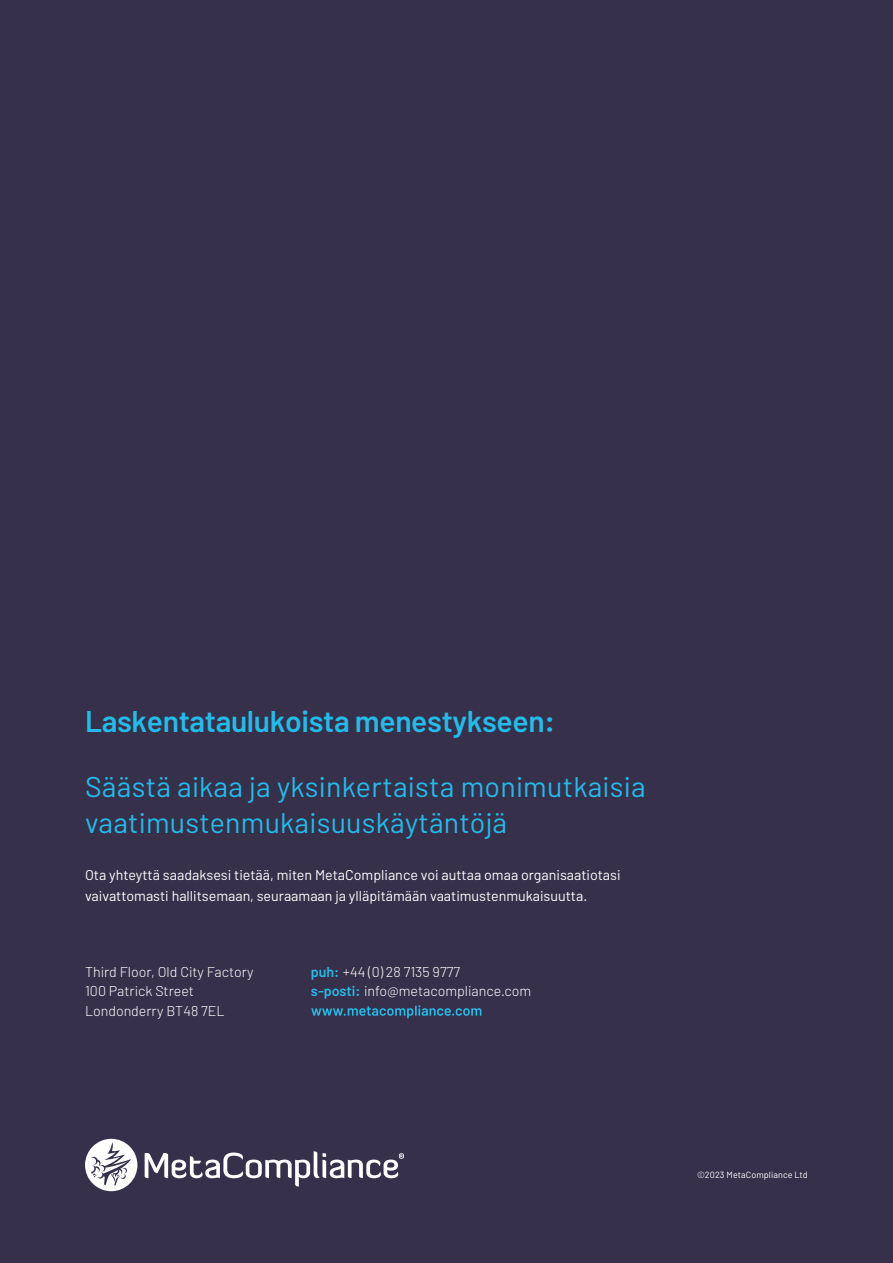
<style>
.page{position:relative;width:893px;height:1263px;background:#36304a}
.page>*{position:absolute;margin:0;border:0;box-sizing:border-box;transform-origin:0 0}
.t1{font:600 30px "Barlow";letter-spacing:-.01em;color:#23bce9}
.t2{font:28.5px/36px "Barlow";letter-spacing:.01em;color:#23bce9}
.t3{font:14.25px/21px "Barlow";color:#fff}
.t4{font:300 14.25px/19.5px "Barlow";color:#fff}
.t5{font:9px "Barlow";letter-spacing:.01em;color:#fff}
.s1{font-weight:600;color:#27bbe7}
</style>
<div class="page">
<svg style="left:145px;top:1151px;width:259px;height:36px"></svg>
<svg style="left:85px;top:1139px;width:52px;height:52px"></svg>
<svg style="left:311px;top:1005px;width:170px;height:13px"></svg>
<h1 class="t1" style="left:85px;top:702px;width:471px">Laskentataulukoista menestykseen:</h1>
<h2 class="t2" style="left:85px;top:768px;width:562px">Säästä aikaa ja yksinkertaista monimutkaisia vaatimustenmukaisuuskäytäntöjä</h2>
<p class="t3" style="left:85px;top:864px;width:537px">Ota yhteyttä saadaksesi tietää, miten MetaCompliance voi auttaa omaa organisaatiotasi vaivattomasti hallitsemaan, seuraamaan ja ylläpitämään vaatimustenmukaisuutta.</p>
<p class="t4" style="left:85px;top:961px;width:170px">Third Floor, Old City Factory<br>100 Patrick Street<br>Londonderry BT48 7EL</p>
<p class="t4" style="left:311px;top:961px;width:222px"><span class="s1">puh:</span> +44 (0) 28 7135 9777<br><span class="s1">s-posti:</span> info@metacompliance.com</p>
<p class="t5" style="left:697px;top:1169px;width:112px">©2023 MetaCompliance Ltd</p>
</div>
